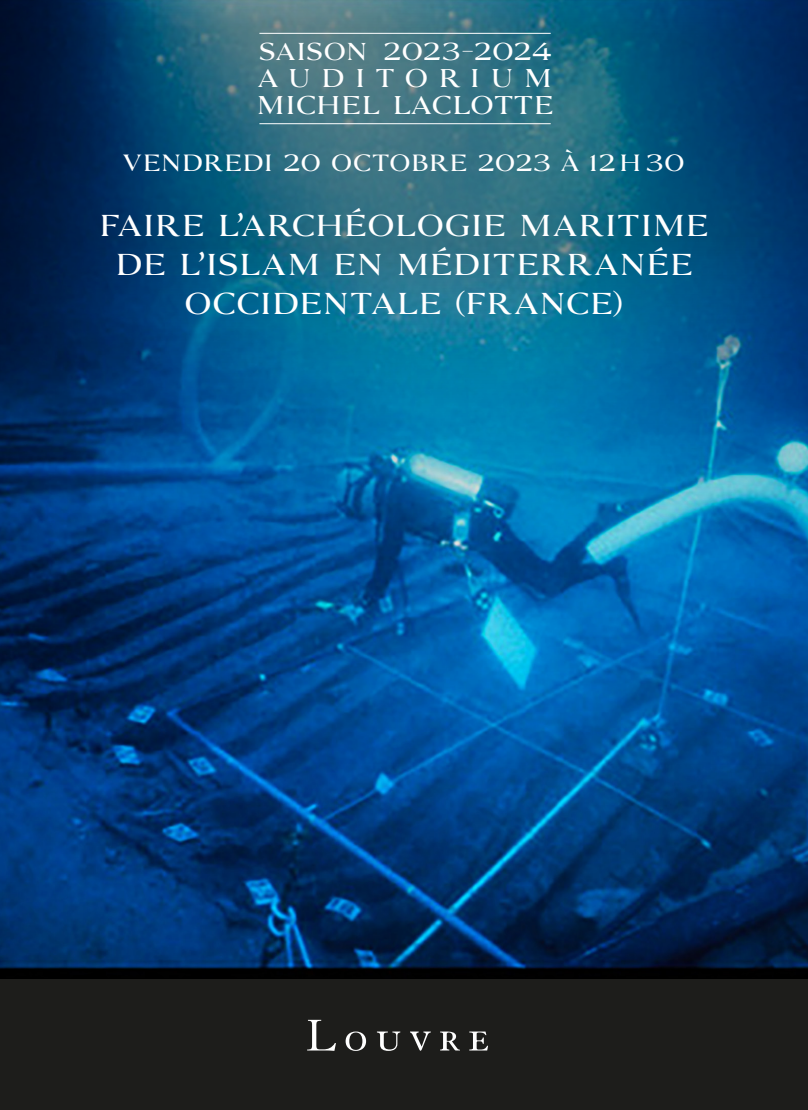
<style>
.page{position:relative;width:808px;height:1110px;background:#fff}
.page>*{position:absolute;margin:0;border:0;box-sizing:border-box;transform-origin:0 0}
.t1{font:30px/39px "Louvre Serif Med";letter-spacing:-.01em;color:#fff;text-align:center}
.t2{font:25.5px/27px "Louvre Serif Med SC950";letter-spacing:.355em;color:#fff}
.t3{font:24.3px "Louvre Serif Med SC950";letter-spacing:-.015em;color:#fff}
.t4{font:23.25px "Louvre Serif Med";letter-spacing:-.01em;color:#fff}
</style>
<div class="page">
<img style="left:0;top:765px;width:808px;height:214px">
<img style="left:0;top:0;width:808px;height:765px">
<hr style="left:259px;top:123px;width:292px;height:1px;background:#fff">
<hr style="left:259px;top:33px;width:292px;height:1px;background:#fff">
<div style="left:0;top:979px;width:808px;height:131px;background:#1d1d1b"></div>
<svg style="left:307px;top:1020px;width:29px;height:31px"></svg>
<svg style="left:346px;top:1031px;width:20px;height:20px"></svg>
<svg style="left:377px;top:1031px;width:23px;height:20px"></svg>
<svg style="left:410px;top:1031px;width:21px;height:19px"></svg>
<svg style="left:440px;top:1031px;width:20px;height:19px"></svg>
<svg style="left:469px;top:1031px;width:19px;height:19px"></svg>
<p class="t3" style="left:259px;top:36px;width:294px">SAISON 2023-2024</p>
<p class="t2" style="left:256px;top:65px;width:298px">AUDITORIUM<br>MICHEL LACLOTT</p>
<p class="t2" style="left:533px;top:92px;width:22px">E</p>
<p class="t4" style="left:123px;top:147px;width:564px">VENDREDI 20 OCTOBRE 2023 À 12H30</p>
<p class="t1" style="left:99px;top:206px;width:612px">FAIRE L’ARCHÉOLOGIE MARITIME<br>DE L’ISLAM EN MÉDITERRANÉE<br>OCCIDENTALE (FRANCE)</p>
</div>
